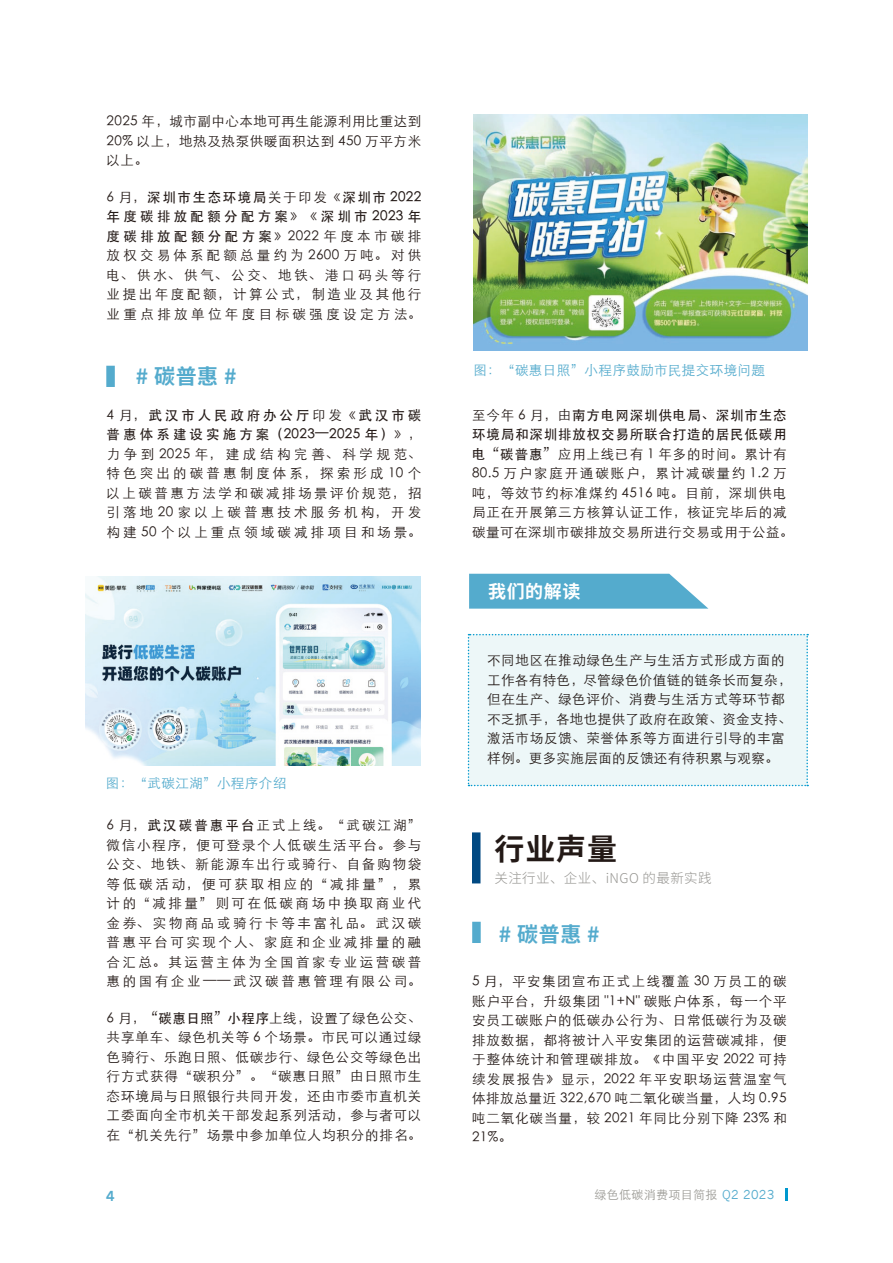
<style>
.page{position:relative;width:893px;height:1263px;background:#fff}
.page>*{position:absolute;margin:0;border:0;box-sizing:border-box;transform-origin:0 0}
.t1{font:700 30px "Source Han Sans CN";color:#231916}
.t2{font:700 21px "Source Han Sans CN";letter-spacing:.03em;color:#54abcd}
.t3{font:700 18px "Source Han Sans CN";letter-spacing:.03em;color:#fff}
.t4{font:300 13.5px/19.5px "ST Heiti SC";letter-spacing:.065em;color:#231916;text-align:justify}
.t5{font:300 13.5px "ST Heiti SC";letter-spacing:.03em;color:#54abcd}
.t6{font:300 13.5px "Source Han Sans CN";letter-spacing:.03em;color:#959490}
.t7{font:700 13.5px "News Gothic";color:#54abcd}
.t8{font:300 12px "ST Heiti SC";letter-spacing:.03em;color:#9b9a95}
.s1{font-weight:500}
.s2{font-family:"News Gothic";font-weight:400;color:#54abcd}
</style>
<div class="page">
<svg style="left:786px;top:1188px;width:2px;height:13px"></svg>
<svg style="left:106px;top:366px;width:9px;height:21px"></svg>
<div style="left:468px;top:634px;width:340px;height:152px;background:#edf7f8"></div>
<svg style="left:469px;top:574px;width:239px;height:35px;background:#63b2d1"></svg>
<img style="left:85px;top:576px;width:336px;height:189px">
<img style="left:473px;top:115px;width:335px;height:236px">
<svg style="left:472px;top:922px;width:9px;height:21px"></svg>
<svg style="left:472px;top:832px;width:8px;height:51px"></svg>
<p class="t4" style="left:107px;top:110px;width:316px">2025 年，城市副中心本地可再生能源利用比重达到20% 以上，地热及热泵供暖面积达到 450 万平方米以上。</p>
<p class="t4" style="left:107px;top:186px;width:316px">6 月，<span class="s1">深圳市生态环境局</span>关于印发<span class="s1">《深圳市 2022年度碳排放配额分配方案》《深圳市2023年度碳排放配额分配方案》</span>2022年度本市碳排放权交易体系配额总量约为2600万吨。对供电、供水、供气、公交、地铁、港口码头等行业提出年度配额，计算公式，制造业及其他行业重点排放单位年度目标碳强度设定方法。</p>
<p class="t2" style="left:136px;top:364px;width:102px"># 碳普惠 #</p>
<p class="t4" style="left:107px;top:404px;width:316px">4 月，<span class="s1">武汉市人民政府办公厅</span>印发<span class="s1">《武汉市碳普惠体系建设实施方案（2023—2025 年）》</span>，力争到2025年，建成结构完善、科学规范、特色突出的碳普惠制度体系，探索形成10个以上碳普惠方法学和碳减排场景评价规范，招引落地20家以上碳普惠技术服务机构，开发构建50个以上重点领域碳减排项目和场景。</p>
<p class="t5" style="left:106px;top:771px;width:182px">图：“武碳江湖”小程序介绍</p>
<p class="t4" style="left:107px;top:814px;width:316px">6 月，<span class="s1">武汉碳普惠平台</span>正式上线。“武碳江湖”微信小程序，便可登录个人低碳生活平台。参与公交、地铁、新能源车出行或骑行、自备购物袋等低碳活动，便可获取相应的“减排量”，累计的“减排量”则可在低碳商场中换取商业代金券、实物商品或骑行卡等丰富礼品。武汉碳普惠平台可实现个人、家庭和企业减排量的融合汇总。其运营主体为全国首家专业运营碳普惠的国有企业——武汉碳普惠管理有限公司。</p>
<p class="t4" style="left:107px;top:1007px;width:316px">6 月，<span class="s1">“碳惠日照”小程序</span>上线，设置了绿色公交、共享单车、绿色机关等 6 个场景。市民可以通过绿色骑行、乐跑日照、低碳步行、绿色公交等绿色出行方式获得“碳积分”。“碳惠日照”由日照市生态环境局与日照银行共同开发，还由市委市直机关工委面向全市机关干部发起系列活动，参与者可以在“机关先行”场景中参加单位人均积分的排名。</p>
<p class="t5" style="left:473px;top:359px;width:293px">图：“碳惠日照”小程序鼓励市民提交环境问题</p>
<p class="t4" style="left:472px;top:404px;width:323px;text-align:left">至今年 6 月，由<span class="s1">南方电网深圳供电局、深圳市生态环境局和深圳排放权交易所联合打造的居民低碳用电“碳普惠”</span>应用上线已有 1 年多的时间。累计有<br>80.5 万户家庭开通碳账户，累计减碳量约 1.2 万吨，等效节约标准煤约 4516 吨。目前，深圳供电局正在开展第三方核算认证工作，核证完毕后的减碳量可在深圳市碳排放交易所进行交易或用于公益。</p>
<p class="t3" style="left:488px;top:581px;width:94px">我们的解读</p>
<p class="t4" style="left:487px;top:649px;width:306px;text-align:left">不同地区在推动绿色生产与生活方式形成方面的工作各有特色，尽管绿色价值链的链条长而复杂，但在生产、绿色评价、消费与生活方式等环节都不乏抓手，各地也提供了政府在政策、资金支持、激活市场反馈、荣誉体系等方面进行引导的丰富样例。更多实施层面的反馈还有待积累与观察。</p>
<p class="t1" style="left:494px;top:832px;width:124px">行业声量</p>
<p class="t6" style="left:494px;top:870px;width:219px">关注行业、企业、iNGO 的最新实践</p>
<p class="t2" style="left:499px;top:922px;width:102px"># 碳普惠 #</p>
<p class="t4" style="left:472px;top:970px;width:316px">5 月，平安集团宣布正式上线覆盖 30 万员工的碳账户平台，升级集团 "1+N" 碳账户体系，每一个平安员工碳账户的低碳办公行为、日常低碳行为及碳排放数据，都将被计入平安集团的运营碳减排，便于整体统计和管理碳排放。《中国平安 2022 可持续发展报告》显示，2022 年平安职场运营温室气体排放总量近 322,670 吨二氧化碳当量，人均 0.95吨二氧化碳当量，较 2021 年同比分别下降 23% 和21%。</p>
<p class="t7" style="left:106px;top:1187px;width:10px">4</p>
<p class="t8" style="left:594px;top:1184px;width:181px">绿色低碳消费项目简报 <span class="s2">Q2 2023</span></p>
</div>
